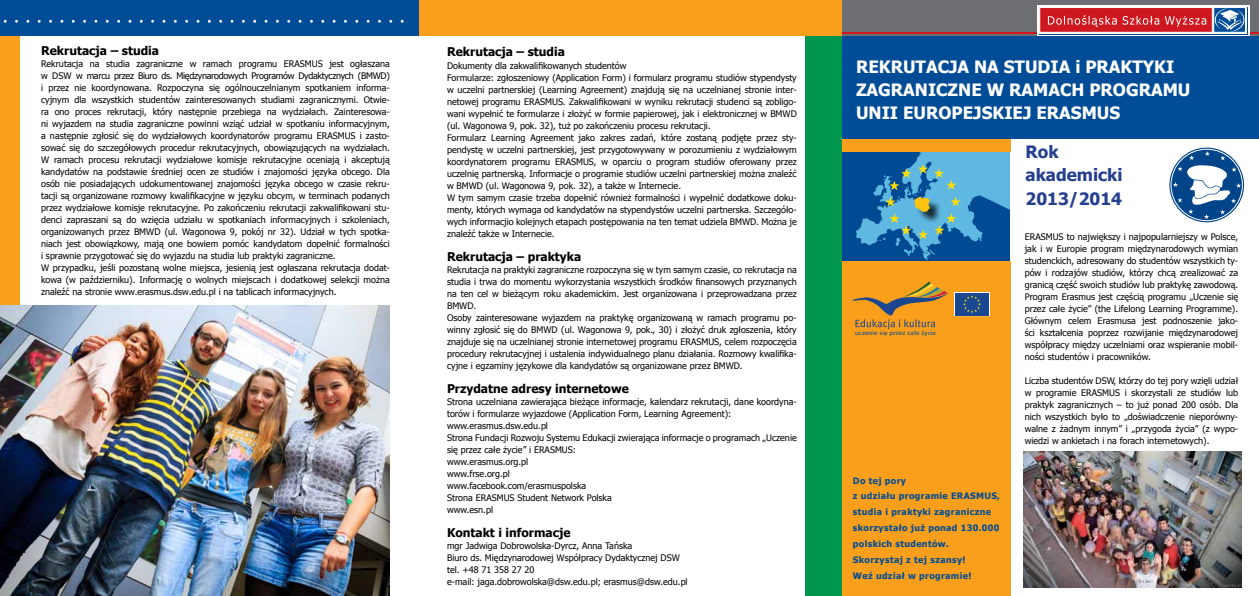
<style>
.page{position:relative;width:1259px;height:596px;background:#fff}
.page>*{position:absolute;margin:0;border:0;box-sizing:border-box;transform-origin:0 0}
.t1{font:700 17px/23px "Tahoma";color:#fff}
.t2{font:700 17px/23px "Tahoma";color:#25408f}
.t3{font:700 12px "Tahoma";color:#000}
.t4{font:9px/12px "Tahoma";color:#000}
.t5{font:700 8.9px/15.8px "Tahoma";letter-spacing:.04em;color:#004c96}
.t6{font:6px "Humnst 777 PL";letter-spacing:.03em;color:#004c96}
</style>
<div class="page">
<svg style="left:842px;top:145px;width:169px;height:117px;background:#327eb1"></svg>
<div style="left:0;top:0;width:20px;height:595px;background:#f99f1c"></div>
<div style="left:0;top:0;width:420px;height:36px;background:#004c96"></div>
<div style="left:839px;top:261px;width:171px;height:334px;background:#f99f1c"></div>
<svg style="left:852px;top:281px;width:137px;height:48px"></svg>
<div style="left:839px;top:133px;width:171px;height:19px;background:#f99f1c"></div>
<div style="left:836px;top:0;width:423px;height:37px;background:#6d6e71"></div>
<hr style="left:837px;top:32px;width:422px;height:2px;background:#ce171e">
<svg style="left:1037px;top:5px;width:213px;height:32px"></svg>
<div style="left:1039px;top:7px;width:207px;height:26px;background:#fcf1f2"></div>
<div style="left:1039px;top:7px;width:173px;height:25px;background:#ce171e;border:1px solid #fff"></div>
<svg style="left:1213px;top:7px;width:32px;height:25px"></svg>
<svg style="left:1214px;top:8px;width:30px;height:24px"></svg>
<svg style="left:1048px;top:15px;width:158px;height:12px"></svg>
<div style="left:839px;top:36px;width:420px;height:102px;background:#004c96"></div>
<svg style="left:1169px;top:147px;width:75px;height:75px"></svg>
<div style="left:1170px;top:149px;width:73px;height:72px;border:1px solid #fff;border-radius:50%"></div>
<svg style="left:1173px;top:151px;width:68px;height:68px"></svg>
<img style="left:0;top:306px;width:389px;height:289px">
<img style="left:1023px;top:451px;width:218px;height:136px">
<div style="left:805px;top:0;width:37px;height:595px;background:#00964e"></div>
<div style="left:420px;top:0;width:422px;height:36px;background:#f99f1c"></div>
<h2 class="t3" style="left:41px;top:42px;width:119px">Rekrutacja – studia</h2>
<p class="t4" style="left:41px;top:57px;width:350px">Rekrutacja na studia zagraniczne w ramach programu ERASMUS jest ogłaszana w DSW w marcu przez Biuro ds. Międzynarodowych Programów Dydaktycznych (BMWD) i przez nie koordynowana. Rozpoczyna się ogólnouczelnianym spotkaniem informa&shy;cyjnym dla wszystkich studentów zainteresowanych studiami zagranicznymi. Otwie&shy;ra ono proces rekrutacji, który następnie przebiega na wydziałach. Zainteresowa&shy;ni wyjazdem na studia zagraniczne powinni wziąć udział w spotkaniu informacyjnym, a następnie zgłosić się do wydziałowych koordynatorów programu ERASMUS i zasto&shy;sować się do szczegółowych procedur rekrutacyjnych, obowiązujących na wydziałach.<br>W ramach procesu rekrutacji wydziałowe komisje rekrutacyjne oceniają i akceptują kandydatów na podstawie średniej ocen ze studiów i znajomości języka obcego. Dla osób nie posiadających udokumentowanej znajomości języka obcego w czasie rekru&shy;tacji są organizowane rozmowy kwalifikacyjne w języku obcym, w terminach podanych przez wydziałowe komisje rekrutacyjne. Po zakończeniu rekrutacji zakwalifikowani stu&shy;denci zapraszani są do wzięcia udziału w spotkaniach informacyjnych i szkoleniach, organizowanych przez BMWD (ul. Wagonowa 9, pokój nr 32). Udział w tych spotka&shy;niach jest obowiązkowy, mają one bowiem pomóc kandydatom dopełnić formalności i sprawnie przygotować się do wyjazdu na studia lub praktyki zagraniczne.<br>W przypadku, jeśli pozostaną wolne miejsca, jesienią jest ogłaszana rekrutacja dodat&shy;kowa (w październiku). Informację o wolnych miejscach i dodatkowej selekcji można znaleźć na stronie www.erasmus.dsw.edu.pl i na tablicach informacyjnych.</p>
<h2 class="t3" style="left:447px;top:44px;width:119px">Rekrutacja – studia</h2>
<p class="t4" style="left:447px;top:59px;width:351px">Dokumenty dla zakwalifikowanych studentów<br>Formularze: zgłoszeniowy (Application Form) i formularz programu studiów stypendysty w uczelni partnerskiej (Learning Agreement) znajdują się na uczelnianej stronie inter&shy;netowej programu ERASMUS. Zakwalifikowani w wyniku rekrutacji studenci są zobligo&shy;wani wypełnić te formularze i złożyć w formie papierowej, jak i elektronicznej w BMWD (ul. Wagonowa 9, pok. 32), tuż po zakończeniu procesu rekrutacji.<br>Formularz Learning Agreement jako zakres zadań, które zostaną podjęte przez sty&shy;pendystę w uczelni partnerskiej, jest przygotowywany w porozumieniu z wydziałowym koordynatorem programu ERASMUS, w oparciu o program studiów oferowany przez uczelnię partnerską. Informacje o programie studiów uczelni partnerskiej można znaleźć w BMWD (ul. Wagonowa 9, pok. 32), a także w Internecie.<br>W tym samym czasie trzeba dopełnić również formalności i wypełnić dodatkowe doku&shy;menty, których wymaga od kandydatów na stypendystów uczelni partnerska. Szczegóło&shy;wych informacjio kolejnych etapach postępowania na ten temat udziela BMWD. Można je znaleźć także w Internecie.</p>
<h2 class="t3" style="left:447px;top:248px;width:136px">Rekrutacja – praktyka</h2>
<p class="t4" style="left:447px;top:263px;width:351px">Rekrutacja na praktyki zagraniczne rozpoczyna się w tym samym czasie, co rekrutacja na studia i trwa do momentu wykorzystania wszystkich środków finansowych przyznanych na ten cel w bieżącym roku akademickim. Jest organizowana i przeprowadzana przez BMWD.<br>Osoby zainteresowane wyjazdem na praktykę organizowaną w ramach programu po&shy;winny zgłosić się do BMWD (ul. Wagonowa 9, pok., 30) i złożyć druk zgłoszenia, który znajduje się na uczelnianej stronie internetowej programu ERASMUS, celem rozpoczęcia procedury rekrutacyjnej i ustalenia indywidualnego planu działania. Rozmowy kwalifika&shy;cyjne i egzaminy językowe dla kandydatów są organizowane przez BMWD.</p>
<h2 class="t3" style="left:447px;top:380px;width:183px">Przydatne adresy internetowe</h2>
<p class="t4" style="left:447px;top:395px;width:351px">Strona uczelniana zawierająca bieżące informacje, kalendarz rekrutacji, dane koordyna&shy;torów i formularze wyjazdowe (Application Form, Learning Agreement): www.erasmus.dsw.edu.pl<br>Strona Fundacji Rozwoju Systemu Edukacji zwierająca informacje o programach „Uczenie się przez całe życie” i ERASMUS:<br>www.erasmus.org.pl<br>www.frse.org.pl<br>www.facebook.com/erasmuspolska<br>Strona ERASMUS Student Network Polska<br>www.esn.pl</p>
<h2 class="t3" style="left:447px;top:524px;width:125px">Kontakt i informacje</h2>
<p class="t4" style="left:447px;top:539px;width:242px">mgr Jadwiga Dobrowolska-Dyrcz, Anna Tańska<br>Biuro ds. Międzynarodowej Współpracy Dydaktycznej DSW tel. +48 71 358 27 20<br>e-mail: jaga.dobrowolska@dsw.edu.pl; erasmus@dsw.edu.pl</p>
<h1 class="t1" style="left:856px;top:54px;width:336px">REKRUTACJA NA STUDIA i PRAKTYKI<br>ZAGRANICZNE W RAMACH PROGRAMU<br>UNII EUROPEJSKIEJ ERASMUS</h1>
<p class="t6" style="left:855px;top:328px;width:82px">uczenie się przez całe życie</p>
<p class="t5" style="left:853px;top:471px;width:149px">Do tej pory<br>z udziału programie ERASMUS, studia i praktyki zagraniczne skorzystało już ponad 130.000 polskich studentów.<br>Skorzystaj z tej szansy!<br>Weź udział w programie!</p>
<h1 class="t2" style="left:1025px;top:139px;width:99px">Rok akademicki<br>2013/2014</h1>
<p class="t4" style="left:1024px;top:230px;width:215px;text-align:justify">ERASMUS to największy i najpopularniejszy w Polsce, jak i w Europie program międzynarodowych wymian studenckich, adresowany do studentów wszystkich ty&shy;pów i rodzajów studiów, którzy chcą zrealizować za granicą część swoich studiów lub praktykę zawodową.<br>Program Erasmus jest częścią programu „Uczenie się przez całe życie” (the Lifelong Learning Programme).<br>Głównym celem Erasmusa jest podnoszenie jako&shy;ści kształcenia poprzez rozwijanie międzynarodowej współpracy między uczelniami oraz wspieranie mobil&shy;ności studentów i pracowników.</p>
<p class="t4" style="left:1024px;top:374px;width:215px;text-align:justify">Liczba studentów DSW, którzy do tej pory wzięli udział w programie ERASMUS i skorzystali ze studiów lub praktyk zagranicznych – to już ponad 200 osób. Dla nich wszystkich było to „doświadczenie nieporówny&shy;walne z żadnym innym” i „przygoda życia” (z wypo&shy;wiedzi w ankietach i na forach internetowych).</p>
</div>
